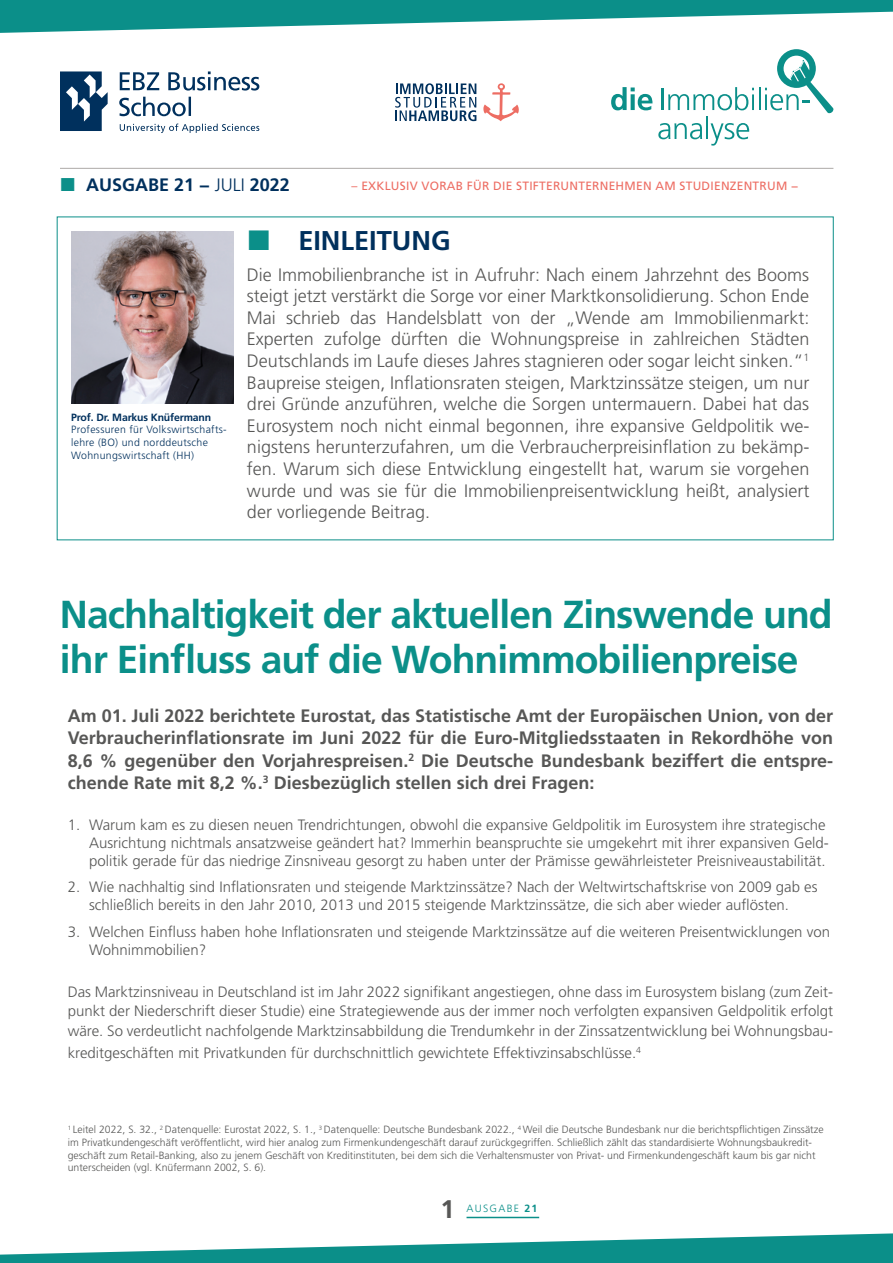
<style>
.page{position:relative;width:893px;height:1263px;background:#fff}
.page>*{position:absolute;margin:0;border:0;box-sizing:border-box;transform-origin:0 0}
.t1{font:700 39px/45px "Frutiger LT Pro";letter-spacing:-.025em;color:#0b8f89}
.t2{font:700 27.15px "Frutiger LT Pro";color:#00305d}
.t3{font:700 25.5px "Frutiger LT Pro";color:#575756}
.t4{font:300 18px/21.6px "Frutiger LT Std";color:#575756;text-align:justify}
.t5{font:700 18px/22.5px "Frutiger LT Pro";color:#575756;text-align:justify}
.t6{font:700 18px "Frutiger LT Pro";color:#00305d}
.t7{font:300 15px/18px "Frutiger LT Std";color:#575756}
.t8{font:12px "Frutiger LT Std";letter-spacing:.02em;color:#ed6d63}
.t9{font:300 10.5px/12.6px "Frutiger LT Std";color:#575756}
.t10{font:300 10.5px/12.6px "Frutiger LT Std";letter-spacing:.03em;color:#00305d}
.t11{font:700 10.5px "Frutiger LT Pro";letter-spacing:-.015em;color:#00305d}
.t12{font:300 10.5px "Frutiger LT Std";letter-spacing:.12em;color:#0b8f89}
.s1{font-family:"Frutiger LT Std";font-weight:300}
.s2{font-family:"Frutiger LT Pro";font-weight:700}
</style>
<div class="page">
<svg style="left:119px;top:97px;width:72px;height:19px"></svg>
<svg style="left:120px;top:71px;width:139px;height:20px"></svg>
<svg style="left:120px;top:124px;width:139px;height:9px"></svg>
<svg style="left:60px;top:71px;width:48px;height:60px"></svg>
<hr style="left:60px;top:168px;width:773px;height:1px;background:#ada9a7">
<svg style="left:0;top:0;width:893px;height:33px"></svg>
<svg style="left:0;top:1233px;width:893px;height:30px"></svg>
<hr style="left:467px;top:1217px;width:72px;height:1px;background:#0b8f89">
<svg style="left:611px;top:87px;width:41px;height:23px"></svg>
<hr style="left:662px;top:89px;width:2px;height:21px;background:#0b8f89">
<svg style="left:668px;top:87px;width:86px;height:23px"></svg>
<hr style="left:758px;top:87px;width:2px;height:23px;background:#0b8f89">
<svg style="left:765px;top:49px;width:69px;height:65px"></svg>
<svg style="left:658px;top:123px;width:44px;height:16px"></svg>
<hr style="left:706px;top:116px;width:2px;height:23px;background:#0b8f89">
<svg style="left:711px;top:123px;width:38px;height:23px"></svg>
<img style="left:71px;top:232px;width:163px;height:172px">
<svg style="left:483px;top:83px;width:36px;height:38px"></svg>
<svg style="left:395px;top:83px;width:81px;height:38px"></svg>
<p class="t6" style="left:86px;top:174px;width:205px">AUSGABE 21 − <span class="s1">JULI</span> 2022</p>
<p class="t8" style="left:351px;top:179px;width:448px">– EXKLUSIV VORAB FÜR DIE STIFTERUNTERNEHMEN AM STUDIENZENTRUM −</p>
<h2 class="t2" style="left:298px;top:225px;width:154px">EINLEITUNG</h2>
<p class="t4" style="left:247px;top:264px;width:564px">Die Immobilienbranche ist in Aufruhr: Nach einem Jahrzehnt des Booms steigt jetzt verstärkt die Sorge vor einer Marktkonsolidierung. Schon Ende Mai schrieb das Handelsblatt von der „Wende am Immobilienmarkt:<br>Experten zufolge dürften die Wohnungspreise in zahlreichen Städten Deutschlands im Laufe dieses Jahres stagnieren oder sogar leicht sinken.“<sup>1<br></sup>Baupreise steigen, Inflationsraten steigen, Marktzinssätze steigen, um nur drei Gründe anzuführen, welche die Sorgen untermauern. Dabei hat das Eurosystem noch nicht einmal begonnen, ihre expansive Geldpolitik we&shy;nigstens herunterzufahren, um die Verbraucherpreisinflation zu bekämp&shy;fen. Warum sich diese Entwicklung eingestellt hat, warum sie vorgehen wurde und was sie für die Immobilienpreisentwicklung heißt, analysiert der vorliegende Beitrag.</p>
<p class="t11" style="left:71px;top:411px;width:142px">Prof. Dr. Markus Knüfermann</p>
<p class="t10" style="left:71px;top:424px;width:157px">Professuren für Volkswirtschafts&shy;lehre (BO) und norddeutsche<br>Wohnungswirtschaft (HH)</p>
<h1 class="t1" style="left:60px;top:592px;width:774px">Nachhaltigkeit der aktuellen Zinswende und ihr Einfluss auf die Wohnimmobilienpreise</h1>
<p class="t5" style="left:68px;top:704px;width:767px">Am 01. Juli 2022 berichtete Eurostat, das Statistische Amt der Europäischen Union, von der Verbraucherinflationsrate im Juni 2022 für die Euro-Mitgliedsstaaten in Rekordhöhe von 8,6 % gegenüber den Vorjahrespreisen.<sup>2</sup> Die Deutsche Bundesbank beziffert die entspre&shy;chende Rate mit 8,2 %.<sup>3</sup> Diesbezüglich stellen sich drei Fragen:</p>
<p class="t7" style="left:89px;top:816px;width:741px;text-indent:-21px">1. Warum kam es zu diesen neuen Trendrichtungen, obwohl die expansive Geldpolitik im Eurosystem ihre strategische<br>Ausrichtung nichtmals ansatzweise geändert hat? Immerhin beanspruchte sie umgekehrt mit ihrer expansiven Geld&shy;politik gerade für das niedrige Zinsniveau gesorgt zu haben unter der Prämisse gewährleisteter Preisniveaustabilität.</p>
<p class="t7" style="left:68px;top:878px;width:751px;text-align:center">2. Wie nachhaltig sind Inflationsraten und steigende Marktzinssätze? Nach der Weltwirtschaftskrise von 2009 gab es schließlich bereits in den Jahr 2010, 2013 und 2015 steigende Marktzinssätze, die sich aber wieder auflösten.</p>
<p class="t7" style="left:89px;top:923px;width:743px;text-indent:-21px">3. Welchen Einfluss haben hohe Inflationsraten und steigende Marktzinssätze auf die weiteren Preisentwicklungen von<br>Wohnimmobilien?</p>
<p class="t7" style="left:68px;top:982px;width:767px;line-height:19.5px;text-align:justify">Das Marktzinsniveau in Deutschland ist im Jahr 2022 signifikant angestiegen, ohne dass im Eurosystem bislang (zum Zeit&shy;punkt der Niederschrift dieser Studie) eine Strategiewende aus der immer noch verfolgten expansiven Geldpolitik erfolgt wäre. So verdeutlicht nachfolgende Marktzinsabbildung die Trendumkehr in der Zinssatzentwicklung bei Wohnungsbau-</p>
<p class="t7" style="left:68px;top:1044px;width:575px">kreditgeschäften mit Privatkunden für durchschnittlich gewichtete Effektivzinsabschlüsse.<sup>4</sup></p>
<p class="t9" style="left:68px;top:1123px;width:757px"><sup>1</sup> Leitel 2022, S. 32., <sup>2</sup> Datenquelle: Eurostat 2022, S. 1., <sup>3</sup> Datenquelle: Deutsche Bundesbank 2022., <sup>4</sup> Weil die Deutsche Bundesbank nur die berichtspflichtigen Zinssätze im Privatkundengeschäft veröffentlicht, wird hier analog zum Firmenkundengeschäft darauf zurückgegriffen. Schließlich zählt das standardisierte Wohnungsbaukredit&shy;geschäft zum Retail-Banking, also zu jenem Geschäft von Kreditinstituten, bei dem sich die Verhaltensmuster von Privat- und Firmenkundengeschäft kaum bis gar nicht unterscheiden (vgl. Knüfermann 2002, S. 6).</p>
<h3 class="t3" style="left:440px;top:1194px;width:16px">1</h3>
<p class="t12" style="left:467px;top:1203px;width:72px">AUSGABE <span class="s2">21</span></p>
</div>
